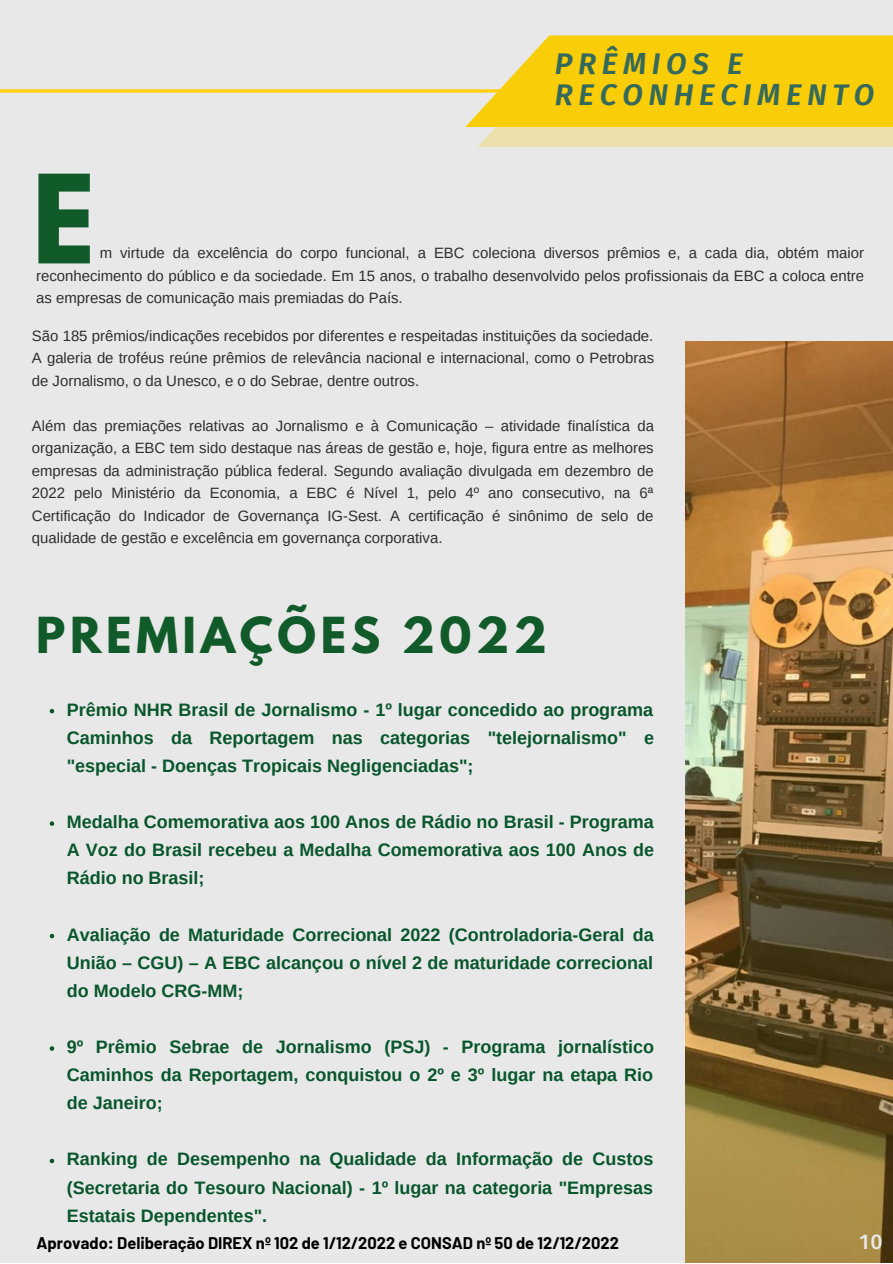
<style>
.page{position:relative;width:893px;height:1264px;background:#fff}
.page>*{position:absolute;margin:0;border:0;box-sizing:border-box;transform-origin:0 0}
.t1{font:700 108.75px "League Spartan";color:#115b2a}
.t2{font:700 43.95px "League Spartan";letter-spacing:.105em;color:#115b2a}
.t3{font:italic 600 30px/30.3px "Fira Sans";letter-spacing:.185em;color:#35695b}
.t4{font:500 21.3px "Fira Sans";color:#e8e8e8}
.t5{font:700 18px/28px "Arimo";color:#08562c;text-align:justify}
.t6{font:700 16.5px "Barlow";color:#000}
.t7{font:14.85px/22.5px "Arimo";color:#2e2e2e;text-align:justify}
</style>
<div class="page">
<div style="left:0;top:0;width:892px;height:1262px;background:#e8e8e8"></div>
<svg style="left:0;top:89px;width:463px;height:4px;background:#fbd430"></svg>
<svg style="left:463px;top:35px;width:429px;height:111px;background:#f5d33a"></svg>
<img style="left:685px;top:341px;width:207px;height:921px">
<svg style="left:50px;top:709px;width:4px;height:4px"></svg>
<svg style="left:50px;top:821px;width:4px;height:4px"></svg>
<svg style="left:50px;top:933px;width:4px;height:5px"></svg>
<svg style="left:50px;top:1046px;width:4px;height:4px"></svg>
<svg style="left:50px;top:1158px;width:4px;height:5px"></svg>
<h3 class="t3" style="left:555px;top:49px;width:321px">PRÊMIOS E<br>RECONHECIMENTO</h3>
<h1 class="t1" style="left:32px;top:165px;width:65px">E</h1>
<p class="t7" style="left:36px;top:242px;width:829px;text-indent:63px">m virtude da excelência do corpo funcional, a EBC coleciona diversos prêmios e, a cada dia, obtém maior reconhecimento do público e da sociedade. Em 15 anos, o trabalho desenvolvido pelos profissionais da EBC a coloca entre as empresas de comunicação mais premiadas do País.</p>
<p class="t7" style="left:32px;top:324px;width:623px">São 185 prêmios/indicações recebidos por diferentes e respeitadas instituições da sociedade.<br>A galeria de troféus reúne prêmios de relevância nacional e internacional, como o Petrobras de Jornalismo, o da Unesco, e o do Sebrae, dentre outros.</p>
<p class="t7" style="left:32px;top:414px;width:623px">Além das premiações relativas ao Jornalismo e à Comunicação – atividade finalística da organização, a EBC tem sido destaque nas áreas de gestão e, hoje, figura entre as melhores empresas da administração pública federal. Segundo avaliação divulgada em dezembro de 2022 pelo Ministério da Economia, a EBC é Nível 1, pelo 4º ano consecutivo, na 6ª Certificação do Indicador de Governança IG-Sest. A certificação é sinônimo de selo de qualidade de gestão e excelência em governança corporativa.</p>
<h2 class="t2" style="left:36px;top:613px;width:512px">PREMIAÇÕES 2022</h2>
<p class="t5" style="left:67px;top:695px;width:588px">Prêmio NHR Brasil de Jornalismo - 1º lugar concedido ao programa Caminhos da Reportagem nas categorias "telejornalismo" e "especial - Doenças Tropicais Negligenciadas";</p>
<p class="t5" style="left:67px;top:807px;width:589px">Medalha Comemorativa aos 100 Anos de Rádio no Brasil - Programa A Voz do Brasil recebeu a Medalha Comemorativa aos 100 Anos de Rádio no Brasil;</p>
<p class="t5" style="left:67px;top:920px;width:588px">Avaliação de Maturidade Correcional 2022 (Controladoria-Geral da União – CGU) – A EBC alcançou o nível 2 de maturidade correcional do Modelo CRG-MM;</p>
<p class="t5" style="left:67px;top:1032px;width:588px">9º Prêmio Sebrae de Jornalismo (PSJ) - Programa jornalístico Caminhos da Reportagem, conquistou o 2º e 3º lugar na etapa Rio de Janeiro;</p>
<p class="t5" style="left:67px;top:1145px;width:588px">Ranking de Desempenho na Qualidade da Informação de Custos (Secretaria do Tesouro Nacional) - 1º lugar na categoria "Empresas Estatais Dependentes".</p>
<p class="t6" style="left:36px;top:1232px;width:584px">Aprovado: Deliberação DIREX nº 102 de 1/12/2022 e CONSAD nº 50 de 12/12/2022</p>
<h3 class="t4" style="left:859px;top:1228px;width:25px">10</h3>
</div>
